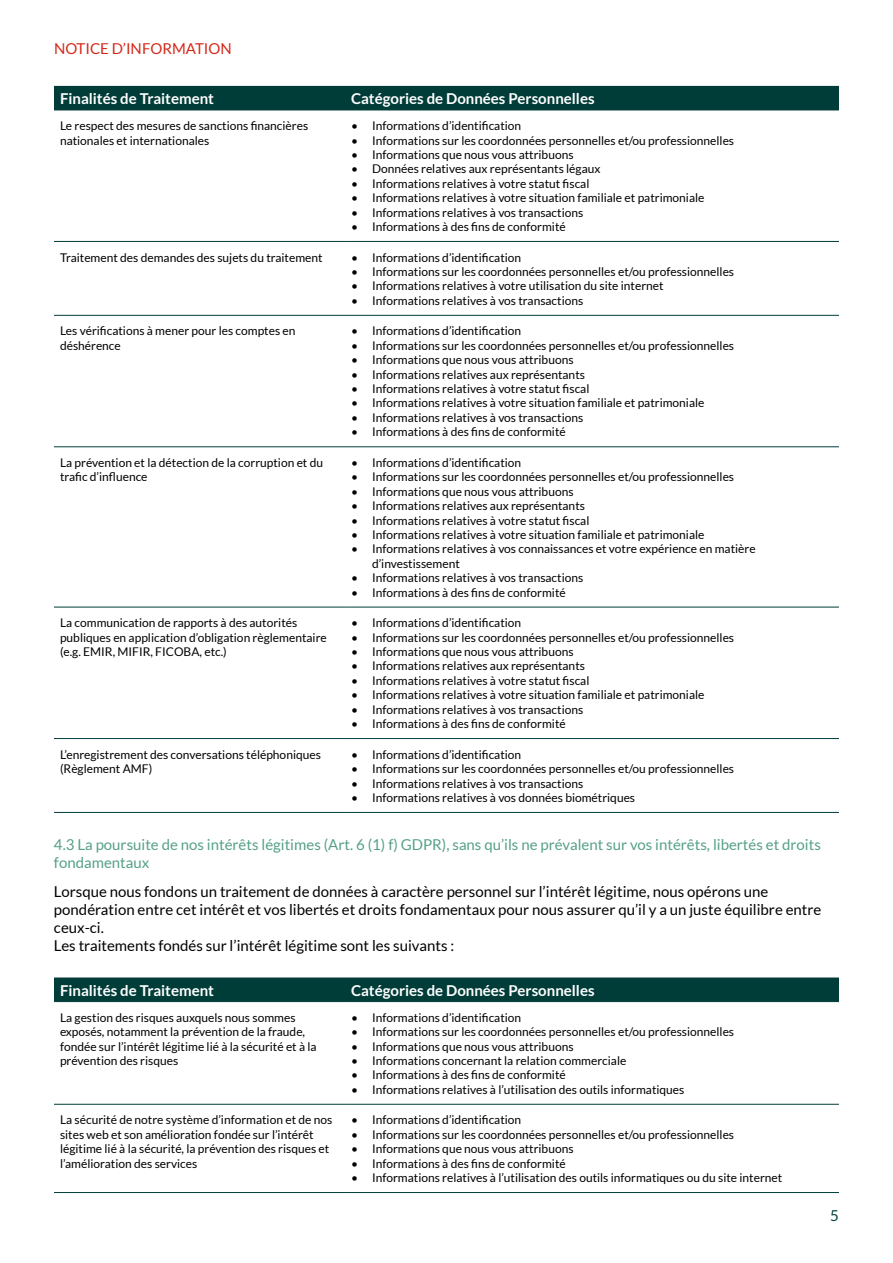
<style>
.page{position:relative;width:893px;height:1263px;background:#fff}
.page>*{position:absolute;margin:0;border:0;box-sizing:border-box;transform-origin:0 0}
.t1{font:15px/18px "Lato";color:#000}
.t2{font:15px/18px "Lato";color:#55a185}
.t3{font:700 15px "Lato";color:#fff}
.t4{font:15px "Lato";color:#d52819}
.t5{font:15px "Lato";color:#003d39}
.t6{font:12px/14.4px "Lato";color:#000}
</style>
<div class="page">
<div style="left:54px;top:86px;width:785px;height:24px;background:#003d39"></div>
<hr style="left:54px;top:110px;width:291px;height:1px;background:#003d39">
<hr style="left:345px;top:110px;width:494px;height:1px;background:#003d39">
<hr style="left:54px;top:241px;width:291px;height:1px;background:#003d39">
<hr style="left:345px;top:241px;width:494px;height:1px;background:#003d39">
<hr style="left:54px;top:315px;width:291px;height:1px;background:#003d39">
<hr style="left:345px;top:315px;width:494px;height:1px;background:#003d39">
<hr style="left:54px;top:446px;width:291px;height:1px;background:#003d39">
<hr style="left:345px;top:446px;width:494px;height:1px;background:#003d39">
<hr style="left:54px;top:607px;width:291px;height:1px;background:#003d39">
<hr style="left:345px;top:607px;width:494px;height:1px;background:#003d39">
<hr style="left:54px;top:738px;width:291px;height:1px;background:#003d39">
<hr style="left:345px;top:738px;width:494px;height:1px;background:#003d39">
<hr style="left:54px;top:812px;width:291px;height:1px;background:#003d39">
<hr style="left:345px;top:812px;width:494px;height:1px;background:#003d39">
<div style="left:54px;top:977px;width:785px;height:24px;background:#003d39"></div>
<hr style="left:54px;top:1001px;width:291px;height:1px;background:#003d39">
<hr style="left:345px;top:1001px;width:494px;height:1px;background:#003d39">
<hr style="left:54px;top:1104px;width:291px;height:1px;background:#003d39">
<hr style="left:345px;top:1104px;width:494px;height:1px;background:#003d39">
<hr style="left:54px;top:1192px;width:291px;height:1px;background:#003d39">
<hr style="left:345px;top:1192px;width:494px;height:1px;background:#003d39">
<p class="t4" style="left:54px;top:40px;width:179px">NOTICE D’INFORMATION</p>
<p class="t3" style="left:60px;top:90px;width:156px">Finalités de Traitement</p>
<p class="t3" style="left:351px;top:90px;width:245px">Catégories de Données Personnelles</p>
<p class="t6" style="left:60px;top:119px;width:250px">Le respect des mesures de sanctions financières nationales et internationales</p>
<p class="t6" style="left:351px;top:119px;width:172px">• Informations d’identification</p>
<p class="t6" style="left:351px;top:133px;width:385px">• Informations sur les coordonnées personnelles et/ou professionnelles</p>
<p class="t6" style="left:351px;top:147px;width:224px">• Informations que nous vous attribuons</p>
<p class="t6" style="left:351px;top:162px;width:251px">• Données relatives aux représentants légaux</p>
<p class="t6" style="left:351px;top:176px;width:240px">• Informations relatives à votre statut fiscal</p>
<p class="t6" style="left:351px;top:191px;width:355px">• Informations relatives à votre situation familiale et patrimoniale</p>
<p class="t6" style="left:351px;top:205px;width:234px">• Informations relatives à vos transactions</p>
<p class="t6" style="left:351px;top:219px;width:216px">• Informations à des fins de conformité</p>
<p class="t6" style="left:60px;top:250px;width:264px">Traitement des demandes des sujets du traitement</p>
<p class="t6" style="left:351px;top:250px;width:172px">• Informations d’identification</p>
<p class="t6" style="left:351px;top:264px;width:385px">• Informations sur les coordonnées personnelles et/ou professionnelles</p>
<p class="t6" style="left:351px;top:279px;width:314px">• Informations relatives à votre utilisation du site internet</p>
<p class="t6" style="left:351px;top:293px;width:234px">• Informations relatives à vos transactions</p>
<p class="t6" style="left:60px;top:324px;width:237px">Les vérifications à mener pour les comptes en déshérence</p>
<p class="t6" style="left:351px;top:324px;width:172px">• Informations d’identification</p>
<p class="t6" style="left:351px;top:338px;width:385px">• Informations sur les coordonnées personnelles et/ou professionnelles</p>
<p class="t6" style="left:351px;top:353px;width:224px">• Informations que nous vous attribuons</p>
<p class="t6" style="left:351px;top:367px;width:235px">• Informations relatives aux représentants</p>
<p class="t6" style="left:351px;top:381px;width:240px">• Informations relatives à votre statut fiscal</p>
<p class="t6" style="left:351px;top:396px;width:355px">• Informations relatives à votre situation familiale et patrimoniale</p>
<p class="t6" style="left:351px;top:410px;width:234px">• Informations relatives à vos transactions</p>
<p class="t6" style="left:351px;top:425px;width:216px">• Informations à des fins de conformité</p>
<p class="t6" style="left:60px;top:455px;width:265px">La prévention et la détection de la corruption et du trafic d’influence</p>
<p class="t6" style="left:351px;top:455px;width:172px">• Informations d’identification</p>
<p class="t6" style="left:351px;top:470px;width:385px">• Informations sur les coordonnées personnelles et/ou professionnelles</p>
<p class="t6" style="left:351px;top:484px;width:224px">• Informations que nous vous attribuons</p>
<p class="t6" style="left:351px;top:498px;width:235px">• Informations relatives aux représentants</p>
<p class="t6" style="left:351px;top:513px;width:240px">• Informations relatives à votre statut fiscal</p>
<p class="t6" style="left:351px;top:527px;width:355px">• Informations relatives à votre situation familiale et patrimoniale</p>
<p class="t6" style="left:372px;top:542px;width:385px;text-indent:-21px">• Informations relatives à vos connaissances et votre expérience en matière d’investissement</p>
<p class="t6" style="left:351px;top:570px;width:234px">• Informations relatives à vos transactions</p>
<p class="t6" style="left:351px;top:585px;width:216px">• Informations à des fins de conformité</p>
<p class="t6" style="left:60px;top:616px;width:268px">La communication de rapports à des autorités publiques en application d’obligation règlementaire (e.g. EMIR, MIFIR, FICOBA, etc.)</p>
<p class="t6" style="left:351px;top:616px;width:172px">• Informations d’identification</p>
<p class="t6" style="left:351px;top:630px;width:385px">• Informations sur les coordonnées personnelles et/ou professionnelles</p>
<p class="t6" style="left:351px;top:644px;width:224px">• Informations que nous vous attribuons</p>
<p class="t6" style="left:351px;top:659px;width:235px">• Informations relatives aux représentants</p>
<p class="t6" style="left:351px;top:673px;width:240px">• Informations relatives à votre statut fiscal</p>
<p class="t6" style="left:351px;top:688px;width:355px">• Informations relatives à votre situation familiale et patrimoniale</p>
<p class="t6" style="left:351px;top:702px;width:234px">• Informations relatives à vos transactions</p>
<p class="t6" style="left:351px;top:716px;width:216px">• Informations à des fins de conformité</p>
<p class="t6" style="left:60px;top:747px;width:262px">L’enregistrement des conversations téléphoniques (Règlement AMF)</p>
<p class="t6" style="left:351px;top:747px;width:172px">• Informations d’identification</p>
<p class="t6" style="left:351px;top:761px;width:385px">• Informations sur les coordonnées personnelles et/ou professionnelles</p>
<p class="t6" style="left:351px;top:776px;width:234px">• Informations relatives à vos transactions</p>
<p class="t6" style="left:351px;top:790px;width:286px">• Informations relatives à vos données biométriques</p>
<p class="t2" style="left:54px;top:835px;width:768px">4.3 La poursuite de nos intérêts légitimes (Art. 6 (1) f) GDPR), sans qu’ils ne prévalent sur vos intérêts, libertés et droits fondamentaux</p>
<p class="t1" style="left:54px;top:883px;width:769px">Lorsque nous fondons un traitement de données à caractère personnel sur l’intérêt légitime, nous opérons une pondération entre cet intérêt et vos libertés et droits fondamentaux pour nous assurer qu’il y a un juste équilibre entre ceux-ci.<br>Les traitements fondés sur l’intérêt légitime sont les suivants :</p>
<p class="t3" style="left:60px;top:981px;width:156px">Finalités de Traitement</p>
<p class="t3" style="left:351px;top:981px;width:245px">Catégories de Données Personnelles</p>
<p class="t6" style="left:60px;top:1010px;width:258px">La gestion des risques auxquels nous sommes exposés, notamment la prévention de la fraude, fondée sur l’intérêt légitime lié à la sécurité et à la prévention des risques</p>
<p class="t6" style="left:351px;top:1010px;width:172px">• Informations d’identification</p>
<p class="t6" style="left:351px;top:1024px;width:385px">• Informations sur les coordonnées personnelles et/ou professionnelles</p>
<p class="t6" style="left:351px;top:1039px;width:224px">• Informations que nous vous attribuons</p>
<p class="t6" style="left:351px;top:1053px;width:277px">• Informations concernant la relation commerciale</p>
<p class="t6" style="left:351px;top:1068px;width:216px">• Informations à des fins de conformité</p>
<p class="t6" style="left:351px;top:1082px;width:335px">• Informations relatives à l’utilisation des outils informatiques</p>
<p class="t6" style="left:60px;top:1113px;width:274px">La sécurité de notre système d’information et de nos sites web et son amélioration fondée sur l’intérêt légitime lié à la sécurité, la prévention des risques et l’amélioration des services</p>
<p class="t6" style="left:351px;top:1113px;width:172px">• Informations d’identification</p>
<p class="t6" style="left:351px;top:1127px;width:385px">• Informations sur les coordonnées personnelles et/ou professionnelles</p>
<p class="t6" style="left:351px;top:1141px;width:224px">• Informations que nous vous attribuons</p>
<p class="t6" style="left:351px;top:1156px;width:216px">• Informations à des fins de conformité</p>
<p class="t6" style="left:351px;top:1170px;width:433px">• Informations relatives à l’utilisation des outils informatiques ou du site internet</p>
<p class="t5" style="left:830px;top:1207px;width:10px">5</p>
</div>
